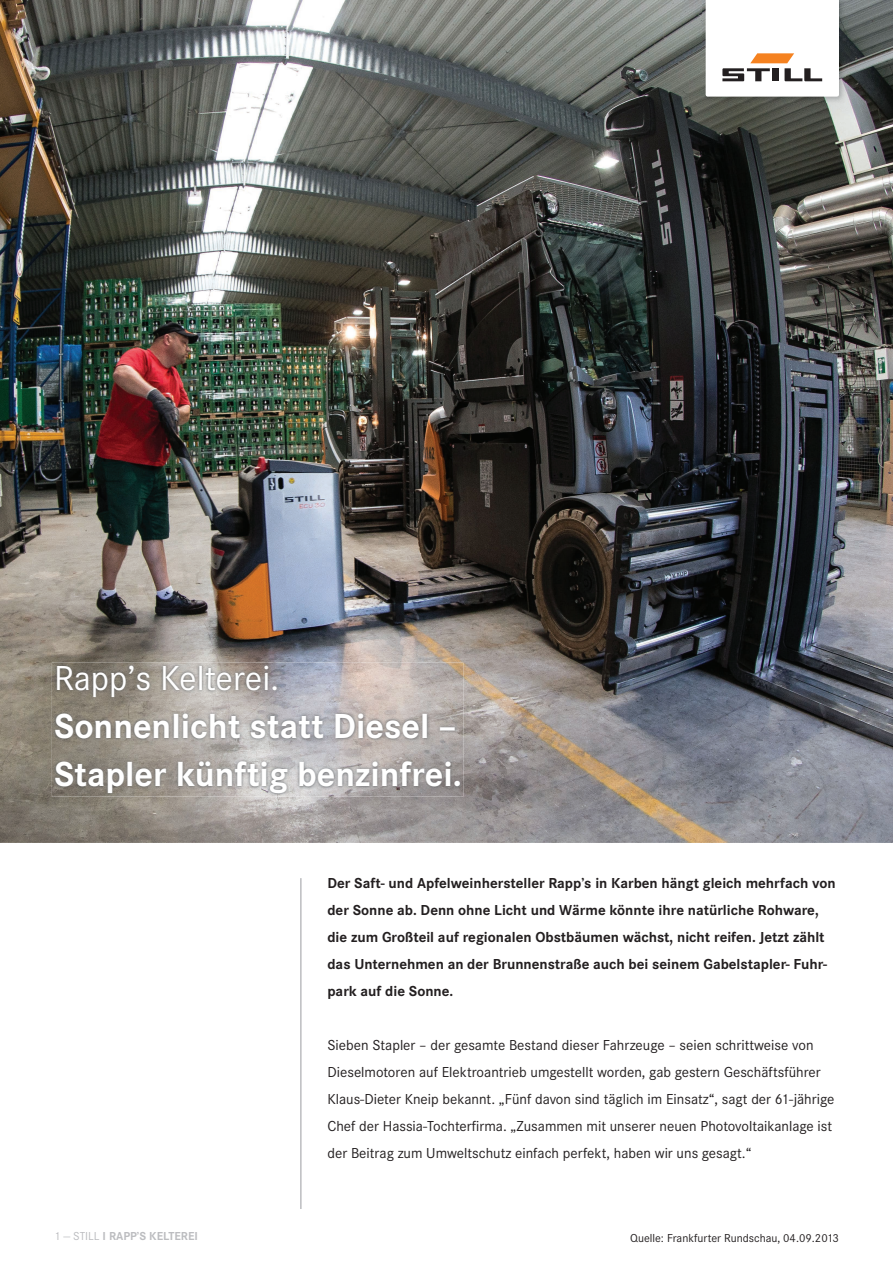
<style>
.page{position:relative;width:893px;height:1263px;background:#fff}
.page>*{position:absolute;margin:0;border:0;box-sizing:border-box;transform-origin:0 0}
.t1{font:700 36px/48px "Corporate S";color:#fff}
.t2{font:36px "Corporate S";color:#fff}
.t3{font:15px/27px "Corporate S";color:#231f20}
.t4{font:700 15px/27px "Corporate S";color:#231f20}
.t5{font:12px "Corporate S";color:#231f20}
.t6{font:700 12px "Corporate S";color:#bcbdc0}
.s1{font-weight:400}
</style>
<div class="page">
<hr style="left:300px;top:878px;width:2px;height:331px;background:#bcbdc0">
<img style="left:0;top:0;width:893px;height:843px">
<img style="left:52px;top:663px;width:411px;height:133px">
<img style="left:702px;top:0;width:143px;height:103px">
<svg style="left:706px;top:0;width:133px;height:97px"></svg>
<h1 class="t2" style="left:54px;top:658px;width:227px">Rapp’s Kelterei.</h1>
<h1 class="t1" style="left:54px;top:703px;width:409px">Sonnenlicht statt Diesel –<br>Stapler künftig benzinfrei.</h1>
<p class="t4" style="left:327px;top:870px;width:510px">Der Saft- und Apfelweinhersteller Rapp’s in Karben hängt gleich mehrfach von der Sonne ab. Denn ohne Licht und Wärme könnte ihre natürliche Rohware, die zum Großteil auf regionalen Obstbäumen wächst, nicht reifen. Jetzt zählt das Unternehmen an der Brunnenstraße auch bei seinem Gabelstapler- Fuhr&shy;park auf die Sonne.</p>
<p class="t6" style="left:54px;top:1229px;width:145px"><span class="s1">1 — STILL</span> I RAPP’S KELTEREI</p>
<p class="t3" style="left:327px;top:1032px;width:508px">Sieben Stapler – der gesamte Bestand dieser Fahrzeuge – seien schrittweise von Dieselmotoren auf Elektroantrieb umgestellt worden, gab gestern Geschäftsführer Klaus-Dieter Kneip bekannt. „Fünf davon sind täglich im Einsatz“, sagt der 61-jährige Chef der Hassia-Tochterfirma. „Zusammen mit unserer neuen Photovoltaikanlage ist der Beitrag zum Umweltschutz einfach perfekt, haben wir uns gesagt.“</p>
<p class="t5" style="left:630px;top:1231px;width:210px">Quelle: Frankfurter Rundschau, 04.09.2013</p>
</div>
